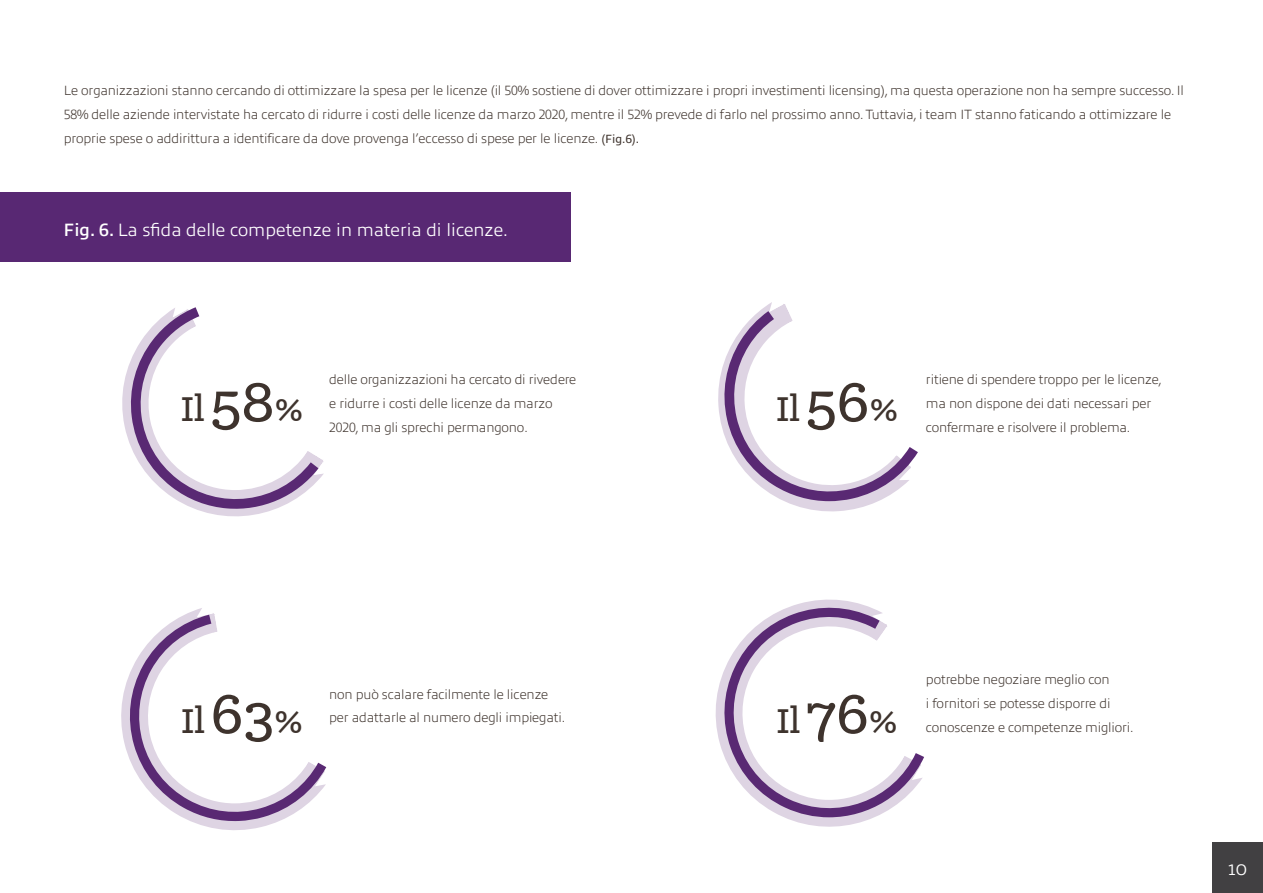
<style>
.page{position:relative;width:1263px;height:893px;background:#fff}
.page>*{position:absolute;margin:0;border:0;box-sizing:border-box;transform-origin:0 0}
.t1{font:500 39px "Klinic Slab";color:#3e332d}
.t2{font:22.5px "Klinic Slab";color:#fff}
.t3{font:300 18px "Allumi Pro";color:#fff}
.t4{font:200 13.5px/24px "Allumi Pro";letter-spacing:-.01em;color:#3e332d}
.s1{font-weight:400;font-size:12px}
.s2{font-weight:600}
.s3{font-size:63px}
.s4{font-size:45.3px}
</style>
<div class="page">
<svg style="left:715px;top:599px;width:148px;height:148px"></svg>
<svg style="left:718px;top:302px;width:153px;height:210px"></svg>
<svg style="left:121px;top:608px;width:206px;height:222px"></svg>
<svg style="left:122px;top:368px;width:202px;height:112px"></svg>
<div style="left:1212px;top:843px;width:51px;height:50px;background:#414042"></div>
<div style="left:0;top:193px;width:571px;height:69px;background:#582873"></div>
<svg style="left:128px;top:307px;width:190px;height:210px"></svg>
<svg style="left:126px;top:615px;width:200px;height:210px"></svg>
<svg style="left:721px;top:309px;width:197px;height:195px"></svg>
<svg style="left:721px;top:605px;width:203px;height:222px"></svg>
<p class="t4" style="left:64px;top:77px;width:1121px">Le organizzazioni stanno cercando di ottimizzare la spesa per le licenze (il 50% sostiene di dover ottimizzare i propri investimenti licensing), ma questa operazione non ha sempre successo. Il<br>58% delle aziende intervistate ha cercato di ridurre i costi delle licenze da marzo 2020, mentre il 52% prevede di farlo nel prossimo anno. Tuttavia, i team IT stanno faticando a ottimizzare le proprie spese o addirittura a identificare da dove provenga l’eccesso di spese per le licenze. <span class="s1">(Fig.6).</span></p>
<h3 class="t3" style="left:63px;top:217px;width:446px"><span class="s2">Fig. 6.</span> La sfida delle competenze in materia di licenze.</h3>
<h1 class="t1" style="left:181px;top:384px;width:124px">Il<span class="s3">58</span><span class="s4">%</span></h1>
<p class="t4" style="left:329px;top:366px;width:249px">delle organizzazioni ha cercato di rivedere e ridurre i costi delle licenze da marzo<br>2020, ma gli sprechi permangono.</p>
<h1 class="t1" style="left:776px;top:384px;width:124px">Il<span class="s3">56</span><span class="s4">%</span></h1>
<p class="t4" style="left:926px;top:366px;width:237px">ritiene di spendere troppo per le licenze, ma non dispone dei dati necessari per confermare e risolvere il problema.</p>
<p class="t4" style="left:329px;top:681px;width:237px">non può scalare facilmente le licenze per adattarle al numero degli impiegati.</p>
<h1 class="t1" style="left:181px;top:696px;width:124px">Il<span class="s3">63</span><span class="s4">%</span></h1>
<h1 class="t1" style="left:777px;top:696px;width:123px">Il<span class="s3">76</span><span class="s4">%</span></h1>
<p class="t4" style="left:926px;top:667px;width:209px">potrebbe negoziare meglio con<br>i fornitori se potesse disporre di conoscenze e competenze migliori.</p>
<h2 class="t2" style="left:1228px;top:857px;width:21px">1010</h2>
</div>
